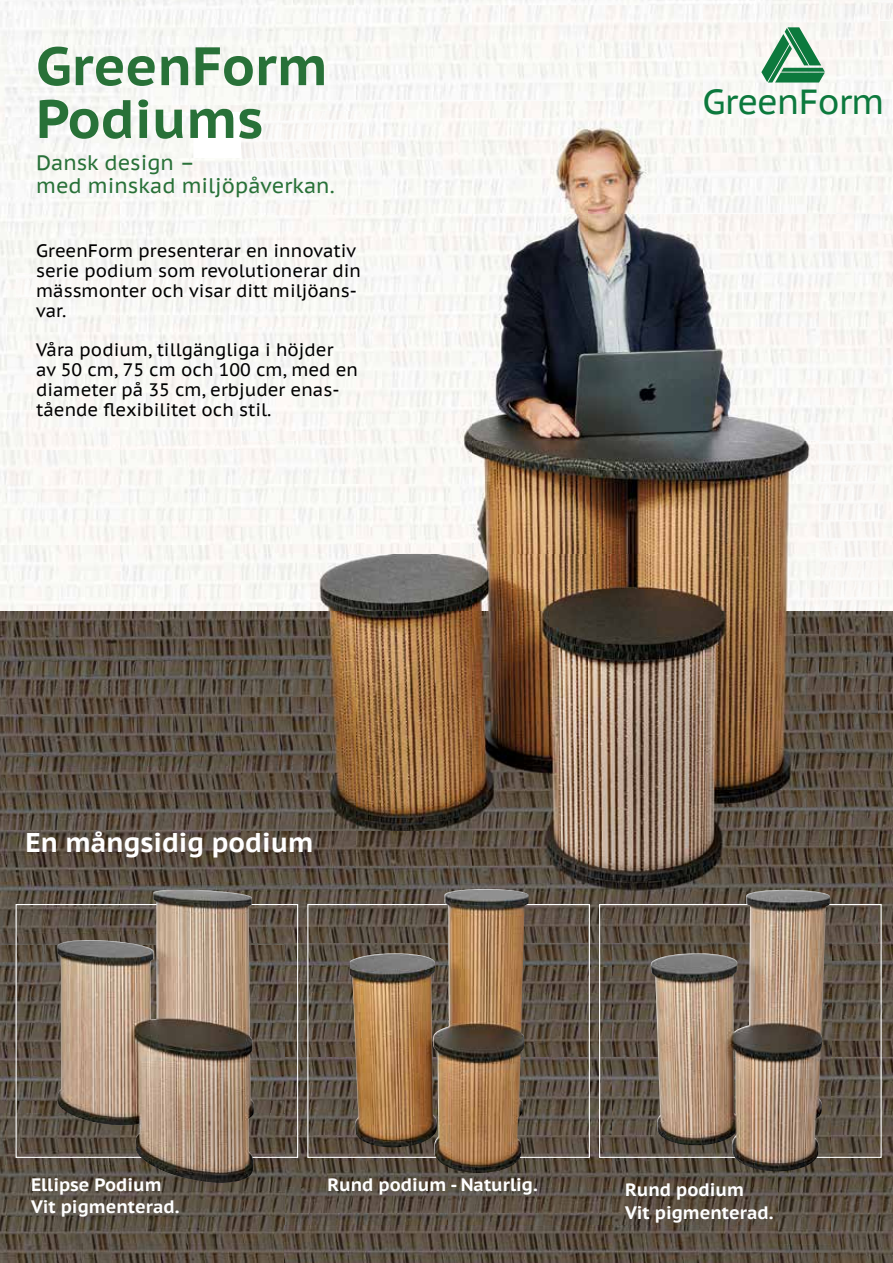
<style>
.page{position:relative;width:893px;height:1263px;background:#fff}
.page>*{position:absolute;margin:0;border:0;box-sizing:border-box;transform-origin:0 0}
.t1{font:700 54px/52.8px "PT Sans Caption";color:#287138}
.t2{font:34.8px "PT Sans Caption";letter-spacing:-.02em;color:#0c793d}
.t3{font:700 27px "PT Sans Caption";color:#fff}
.t4{font:21px/22.8px "PT Sans Caption";color:#287138}
.t5{font:18px/19.8px "PT Sans Caption";color:#000}
.t6{font:700 18px/22.8px "PT Sans Caption";color:#fff}
</style>
<div class="page">
<img style="left:0;top:611px;width:241px;height:167px">
<img style="left:877px;top:2px;width:16px;height:832px">
<img style="left:0;top:778px;width:284px;height:485px">
<img style="left:832px;top:834px;width:61px;height:429px">
<img style="left:284px;top:942px;width:548px;height:321px">
<div style="left:0;top:0;width:120px;height:611px;background:#f8f8f4"></div>
<img style="left:5px;top:74px;width:234px;height:144px">
<img style="left:120px;top:159px;width:121px;height:114px">
<img style="left:120px;top:299px;width:121px;height:312px">
<img style="left:17px;top:273px;width:224px;height:26px">
<img style="left:241px;top:0;width:636px;height:942px">
<img style="left:241px;top:112px;width:121px;height:47px">
<svg style="left:761px;top:27px;width:64px;height:56px"></svg>
<img style="left:651px;top:890px;width:179px;height:281px">
<img style="left:350px;top:889px;width:179px;height:284px">
<img style="left:57px;top:890px;width:197px;height:293px">
<div style="left:120px;top:0;width:121px;height:112px;background:#f8f8f5"></div>
<h1 class="t1" style="left:36px;top:39px;width:293px">GreenForm<br>Podiums</h1>
<p class="t4" style="left:36px;top:151px;width:300px">Dansk design –<br>med minskad miljöpåverkan.</p>
<p class="t5" style="left:36px;top:241px;width:327px">GreenForm presenterar en innovativ serie podium som revolutionerar din mässmonter och visar ditt miljöans&shy;var.</p>
<p class="t5" style="left:36px;top:340px;width:323px">Våra podium, tillgängliga i höjder av 50 cm, 75 cm och 100 cm, med en diameter på 35 cm, erbjuder enas&shy;tående flexibilitet och stil.</p>
<h3 class="t3" style="left:26px;top:824px;width:289px">En mångsidig podium</h3>
<h2 class="t2" style="left:702px;top:79px;width:183px">GreenForm</h2>
<p class="t6" style="left:31px;top:1172px;width:150px">Ellipse Podium<br>Vit pigmenterad.</p>
<p class="t6" style="left:327px;top:1172px;width:211px">Rund podium - Naturlig.</p>
<p class="t6" style="left:625px;top:1178px;width:150px">Rund podium<br>Vit pigmenterad.</p>
</div>
